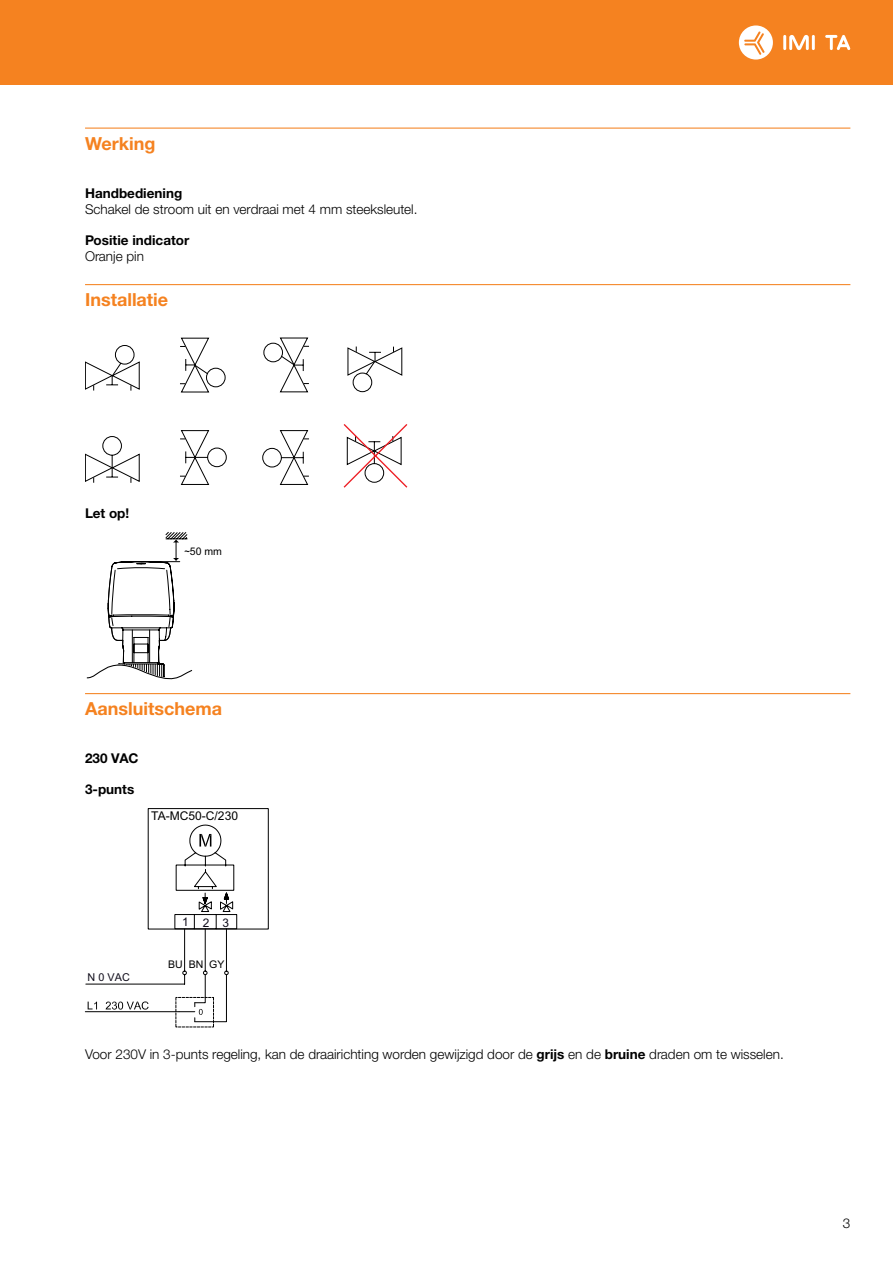
<style>
.page{position:relative;width:893px;height:1263px;background:#fff}
.page>*{position:absolute;margin:0;border:0;box-sizing:border-box;transform-origin:0 0}
.t1{font:700 18px "Helvetica Neue LTW1 G";color:#f58220}
.t2{font:300 13.5px "Helvetica Neue LTW1 G";color:#000}
.t3{font:700 13.5px "Helvetica Neue LTW1 G";color:#000}
.t4{font:12px "Arial";color:#000}
.t5{font:11.85px "Arial";color:#100d1b}
.t6{font:10.8px "Arial";color:#100d1b}
.t7{font:10.5px "Arial";color:#000}
.t8{font:10.5px "Arial";color:#000;scale:.9 1}
.s1{font-weight:700}
</style>
<div class="page">
<div style="left:0;top:0;width:893px;height:85px;background:#f58220"></div>
<hr style="left:783px;top:35px;width:3px;height:15px;background:#fff">
<hr style="left:812px;top:35px;width:3px;height:15px;background:#fff">
<svg style="left:789px;top:35px;width:20px;height:15px"></svg>
<svg style="left:825px;top:35px;width:25px;height:15px"></svg>
<svg style="left:739px;top:25px;width:34px;height:35px"></svg>
<hr style="left:85px;top:128px;width:765px;height:1px;background:#f58220">
<hr style="left:85px;top:284px;width:765px;height:1px;background:#f58220">
<hr style="left:85px;top:693px;width:765px;height:1px;background:#f58220">
<svg style="left:85px;top:338px;width:322px;height:150px"></svg>
<svg style="left:86px;top:532px;width:107px;height:148px"></svg>
<div style="left:148px;top:808px;width:120px;height:121px;border:1px solid #000"></div>
<svg style="left:85px;top:824px;width:152px;height:203px"></svg>
<h1 class="t1" style="left:85px;top:132px;width:72px">Werking</h1>
<p class="t3" style="left:85px;top:184px;width:99px">Handbediening</p>
<p class="t2" style="left:85px;top:201px;width:334px">Schakel de stroom uit en verdraai met 4 mm steeksleutel.</p>
<p class="t3" style="left:85px;top:232px;width:106px">Positie indicator</p>
<p class="t2" style="left:85px;top:248px;width:60px">Oranje pin</p>
<h1 class="t1" style="left:85px;top:289px;width:85px">Installatie</h1>
<p class="t3" style="left:85px;top:505px;width:46px">Let op!</p>
<p class="t8" style="left:184px;top:545px;width:43px">~50 mm</p>
<h1 class="t1" style="left:85px;top:698px;width:138px">Aansluitschema</h1>
<p class="t3" style="left:85px;top:750px;width:55px">230 VAC</p>
<p class="t3" style="left:85px;top:781px;width:51px">3-punts</p>
<p class="t4" style="left:151px;top:807px;width:88px">TA-MC50-C/230</p>
<p class="t5" style="left:182px;top:915px;width:48px">123</p>
<p class="t6" style="left:88px;top:970px;width:44px">N 0 VAC</p>
<p class="t7" style="left:168px;top:957px;width:58px">BU BN GY</p>
<p class="t2" style="left:85px;top:1046px;width:700px">Voor 230V in 3-punts regeling, kan de draairichting worden gewijzigd door de <span class="s1">grijs</span> en de <span class="s1">bruine</span> draden om te wisselen.</p>
<p class="t2" style="left:843px;top:1215px;width:9px">3</p>
</div>
